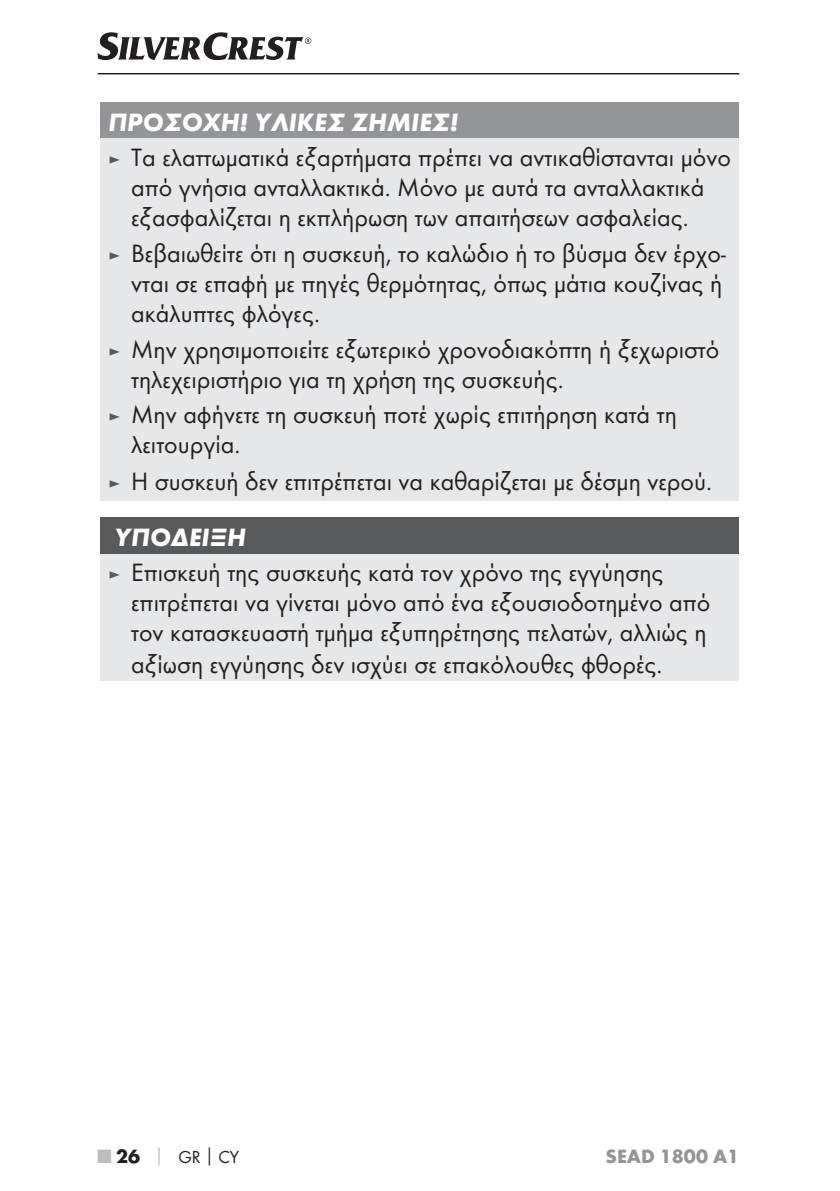
<style>
.page{position:relative;width:840px;height:1191px;background:#fff}
.page>*{position:absolute;margin:0;border:0;box-sizing:border-box;transform-origin:0 0}
.t1{font:26px/30px "Futura Boo";color:#231f20}
.t2{font:italic 700 26px "Futura";color:#fff}
.t3{font:700 20px "Futura";color:#939598}
.t4{font:18px "Futura Boo";color:#231f20}
.s1{font-size:18px;color:#58595b}
.s2{font-family:"Futura";font-weight:700;font-size:20px;color:#bbbdc0}
.s3{font-family:"Futura";font-weight:700;font-size:20px}
.s4{font-family:"Futura";font-weight:700;color:#bbbdc0}
.s5{font-family:"Futura";font-weight:700}
</style>
<div class="page">
<hr style="left:98px;top:73px;width:640px;height:1px;background:#231f20">
<svg style="left:97px;top:32px;width:214px;height:28px"></svg>
<div style="left:100px;top:102px;width:638px;height:37px;background:#939598"></div>
<div style="left:100px;top:139px;width:638px;height:362px;background:#e6e7e8"></div>
<div style="left:100px;top:517px;width:638px;height:37px;background:#58595b"></div>
<div style="left:100px;top:554px;width:638px;height:126px;background:#e6e7e8"></div>
<p class="t2" style="left:108px;top:113px;width:351px">ΠΡΟΣΟΧΗ! ΥΛΙΚΕΣ ΖΗΜΙΕΣ!</p>
<p class="t1" style="left:131px;top:144px;width:601px;text-indent:-23px"><span class="s1">►</span> Τα ελαττωματικά εξαρτήματα πρέπει να αντικαθίστανται μόνο από γνήσια ανταλλακτικά. Μόνο με αυτά τα ανταλλακτικά εξασφαλίζεται η εκπλήρωση των απαιτήσεων ασφαλείας.</p>
<p class="t1" style="left:131px;top:239px;width:595px;text-indent:-23px"><span class="s1">►</span> Βεβαιωθείτε ότι η συσκευή, το καλώδιο ή το βύσμα δεν έρχο&shy;νται σε επαφή με πηγές θερμότητας, όπως μάτια κουζίνας ή ακάλυπτες φλόγες.</p>
<p class="t1" style="left:131px;top:335px;width:589px;text-indent:-23px"><span class="s1">►</span> Μην χρησιμοποιείτε εξωτερικό χρονοδιακόπτη ή ξεχωριστό τηλεχειριστήριο για τη χρήση της συσκευής.</p>
<p class="t1" style="left:131px;top:401px;width:547px;text-indent:-23px"><span class="s1">►</span> Μην αφήνετε τη συσκευή ποτέ χωρίς επιτήρηση κατά τη λειτουργία.</p>
<p class="t1" style="left:108px;top:468px;width:604px"><span class="s1">►</span> Η συσκευή δεν επιτρέπεται να καθαρίζεται με δέσμη νερού.</p>
<p class="t2" style="left:115px;top:528px;width:132px">ΥΠΟΔΕΙΞΗ</p>
<p class="t1" style="left:131px;top:559px;width:580px;text-indent:-23px"><span class="s1">►</span> Επισκευή της συσκευής κατά τον χρόνο της εγγύησης επιτρέπεται να γίνεται μόνο από ένα εξουσιοδοτημένο από τον κατασκευαστή τμήμα εξυπηρέτησης πελατών, αλλιώς η αξίωση εγγύησης δεν ισχύει σε επακόλουθες φθορές.</p>
<p class="t4" style="left:98px;top:1148px;width:143px"><span class="s2">■</span> <span class="s3">26</span> <span class="s4">│</span> GR<span class="s5">│</span>CY</p>
<p class="t3" style="left:605px;top:1148px;width:135px">SEAD 1800 A1</p>
</div>
